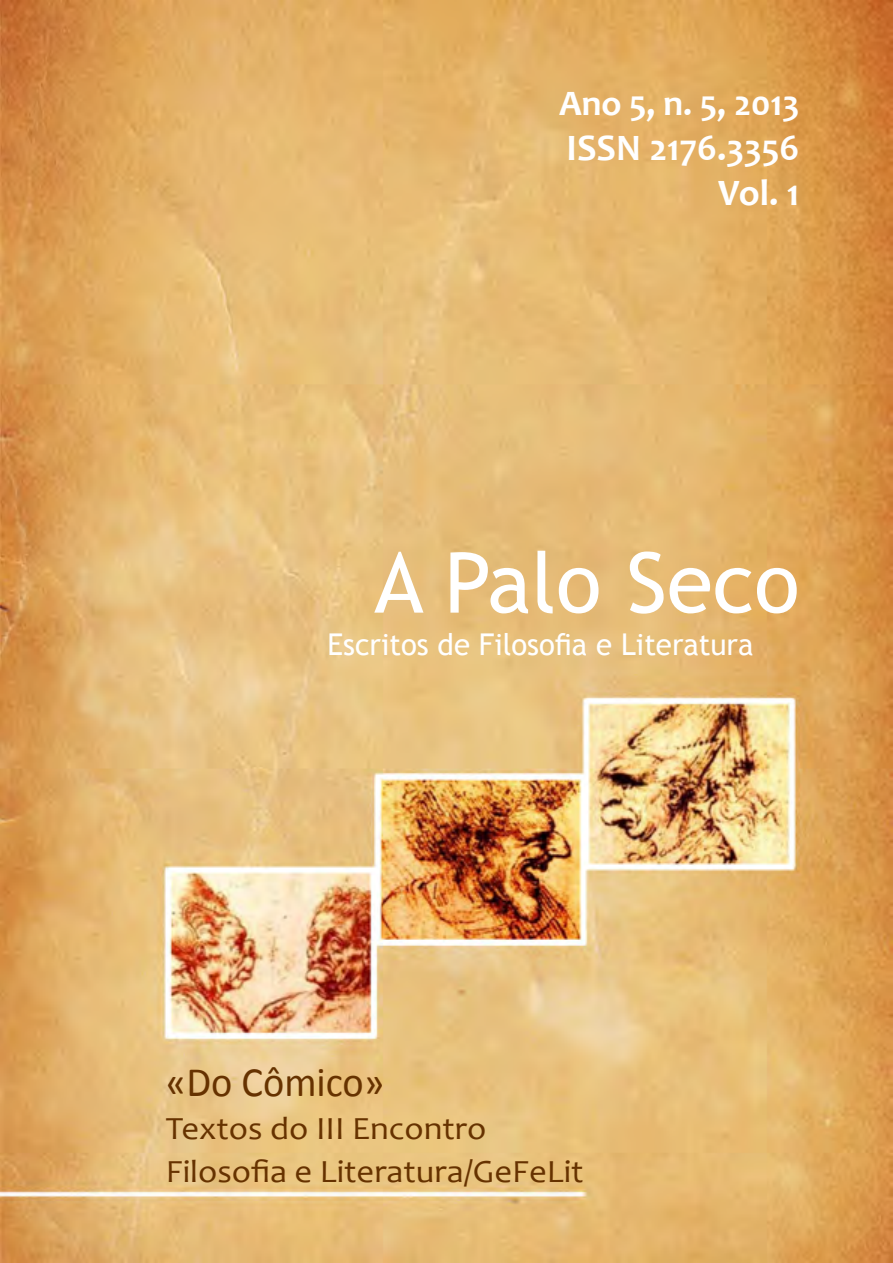
<style>
.page{position:relative;width:893px;height:1263px;background:#fff}
.page>*{position:absolute;margin:0;border:0;box-sizing:border-box;transform-origin:0 0}
.t1{font:84px "Trebuchet MS";color:#fff}
.t2{font:42px "Calibri";color:#663200;scale:.96 1}
.t3{font:700 37.5px/45px "Candara";color:#fff;text-align:right}
.t4{font:700 36px "Candara";color:#fff}
.t5{font:32.4px/43.2px "Candara";color:#663200;scale:1.07 1}
.t6{font:30px "Trebuchet MS";color:#fff}
</style>
<div class="page">
<img style="left:0;top:0;width:893px;height:1263px">
<p class="t4" style="left:559px;top:81px;width:242px">Ano 5, n. 5, 2013</p>
<p class="t3" style="left:567px;top:125px;width:234px">ISSN 2176.3356<br>Vol. 1</p>
<h1 class="t1" style="left:374px;top:533px;width:427px">A Palo Seco</h1>
<p class="t6" style="left:327px;top:626px;width:427px">Escritos de Filosofia e Literatura</p>
<p class="t2" style="left:166px;top:1055px;width:229px">«Do Cômico»</p>
<p class="t5" style="left:166px;top:1106px;width:392px">Textos do III Encontro<br>Filosofia e Literatura/GeFeLit</p>
</div>
